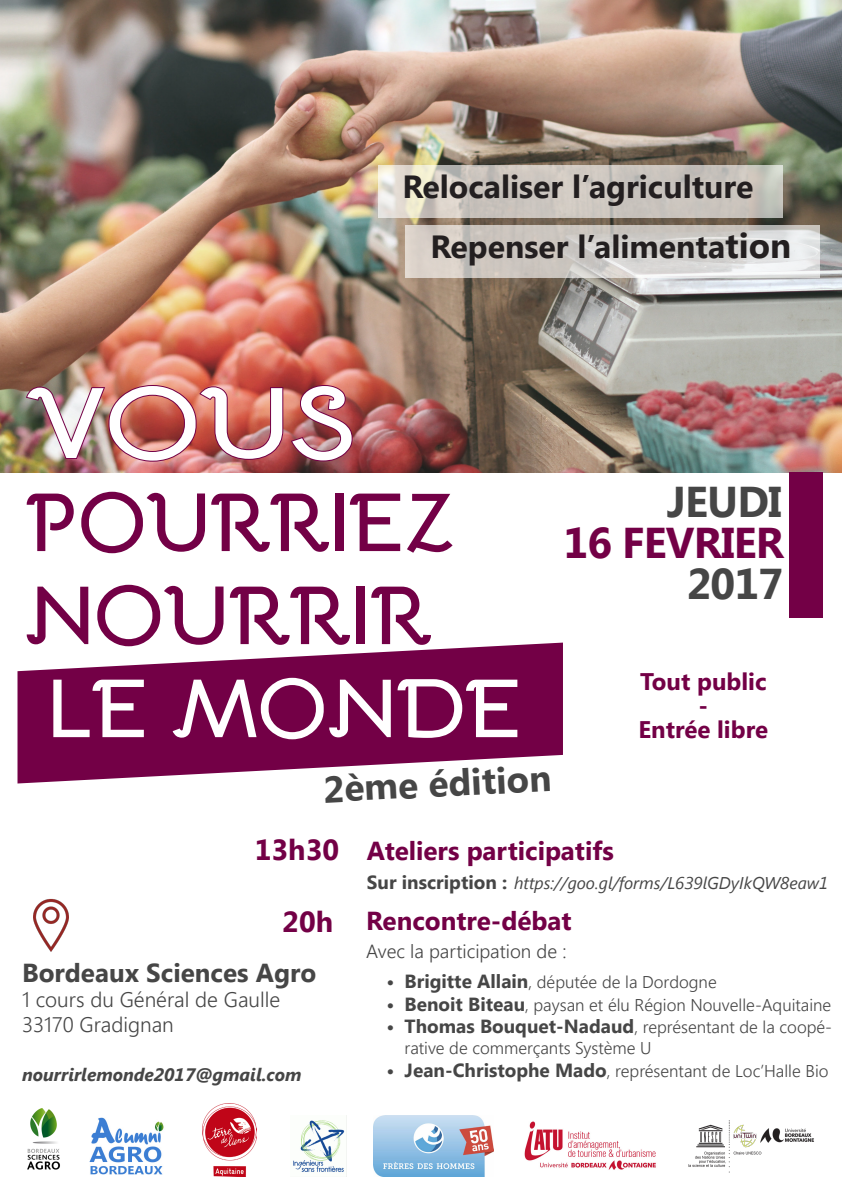
<style>
.page{position:relative;width:842px;height:1191px;background:#fff}
.page>*{position:absolute;margin:0;border:0;box-sizing:border-box;transform-origin:0 0}
.t1{font:700 102px "Bellota";color:#fff;scale:1.15 1}
.t2{font:700 84px "Bellota";color:#730046}
.t3{font:700 84px "Bellota";letter-spacing:-.02em;color:#fff}
.t4{font:700 43px "Segoe UI";letter-spacing:-.02em;color:#464646}
.t5{font:700 43px "Segoe UI";letter-spacing:-.02em;color:#730046}
.t6{font:700 37px "Segoe UI";color:#464646}
.t7{font:700 32px "Segoe UI";color:#231f20}
.t8{font:700 29px "Segoe UI";color:#730046}
.t9{font:700 26px "Segoe UI";color:#730046}
.t10{font:700 26px "Segoe UI";color:#464646}
.t11{font:700 24px "Segoe UI";color:#730046}
.t12{font:300 21px "Segoe UI";color:#464646}
.t13{font:300 19px "Segoe UI";color:#464646}
.t14{font:700 19px "Segoe UI";color:#464646}
.t15{font:italic 700 18px "Segoe UI";color:#464646}
.t16{font:300 17px/20.4px "Segoe UI";color:#464646}
.t17{font:italic 17px "Segoe UI";color:#464646}
.s1{font-size:35px}
.s2{font-weight:700;font-size:19px}
</style>
<div class="page">
<img style="left:0;top:0;width:842px;height:472px">
<svg style="left:18px;top:642px;width:545px;height:141px;fill:#730046"></svg>
<img style="left:25px;top:384px;width:259px;height:79px">
<img style="left:290px;top:384px;width:64px;height:78px">
<img style="left:33px;top:898px;width:36px;height:54px">
<div style="left:789px;top:472px;width:33px;height:145px;background:#730046"></div>
<img style="left:374px;top:1115px;width:119px;height:61px">
<img style="left:293px;top:1115px;width:54px;height:61px">
<img style="left:89px;top:1117px;width:75px;height:58px">
<img style="left:688px;top:1120px;width:126px;height:53px">
<img style="left:524px;top:1121px;width:132px;height:49px">
<img style="left:27px;top:1108px;width:33px;height:62px">
<svg style="left:378px;top:165px;width:405px;height:53px;background:#cec8c1"></svg>
<svg style="left:405px;top:225px;width:415px;height:53px;background:#d4d0cc"></svg>
<img style="left:203px;top:1103px;width:54px;height:73px">
<p class="t7" style="left:402px;top:164px;width:353px">Relocaliser l’agriculture</p>
<p class="t7" style="left:430px;top:223px;width:362px">Repenser l’alimenta<span class="s1">tion</span></p>
<p class="t1" style="left:26px;top:333px;width:290px">VOUS</p>
<p class="t2" style="left:26px;top:448px;width:433px">POURRIEZ</p>
<p class="t2" style="left:26px;top:541px;width:409px">NOURRIR</p>
<p class="t3" style="left:49px;top:634px;width:474px">LE MONDE</p>
<p class="t6" style="left:322px;top:763px;width:230px;rotate:-3deg">2ème édition</p>
<p class="t4" style="left:667px;top:471px;width:116px">JEUDI</p>
<p class="t5" style="left:563px;top:512px;width:222px">16 FEVRIER</p>
<p class="t4" style="left:687px;top:553px;width:98px">2017</p>
<p class="t11" style="left:640px;top:664px;width:128px">Tout public</p>
<p class="t11" style="left:698px;top:688px;width:11px">-</p>
<p class="t11" style="left:638px;top:712px;width:131px">Entrée libre</p>
<p class="t8" style="left:255px;top:829px;width:86px">13h30</p>
<p class="t9" style="left:367px;top:832px;width:248px">Ateliers participatifs</p>
<p class="t14" style="left:367px;top:868px;width:142px">Sur inscription :</p>
<p class="t9" style="left:366px;top:902px;width:207px">Rencontre-débat</p>
<p class="t13" style="left:366px;top:937px;width:202px">Avec la participation de :</p>
<p class="t16" style="left:387px;top:970px;width:332px"><span class="s2">• Brigitte Allain</span>, députée de la Dordogne</p>
<p class="t16" style="left:387px;top:993px;width:446px"><span class="s2">• Benoit Biteau</span>, paysan et élu Région Nouvelle-Aquitaine</p>
<p class="t16" style="left:405px;top:1016px;width:429px;text-indent:-18px"><span class="s2">• Thomas Bouquet-Nadaud</span>, représentant de la coopé&shy;rative de commerçants Système U</p>
<p class="t16" style="left:387px;top:1059px;width:443px"><span class="s2">• Jean-Christophe Mado</span>, représentant de Loc’Halle Bio</p>
<p class="t17" style="left:514px;top:871px;width:316px">https://goo.gl/forms/L639lGDyIkQW8eaw1</p>
<p class="t8" style="left:282px;top:901px;width:52px">20h</p>
<p class="t10" style="left:22px;top:954px;width:296px">Bordeaux Sciences Agro</p>
<p class="t12" style="left:22px;top:984px;width:260px">1 cours du Général de Gaulle</p>
<p class="t12" style="left:22px;top:1009px;width:153px">33170 Gradignan</p>
<p class="t15" style="left:22px;top:1061px;width:281px">nourrirlemonde2017@gmail.com</p>
</div>
